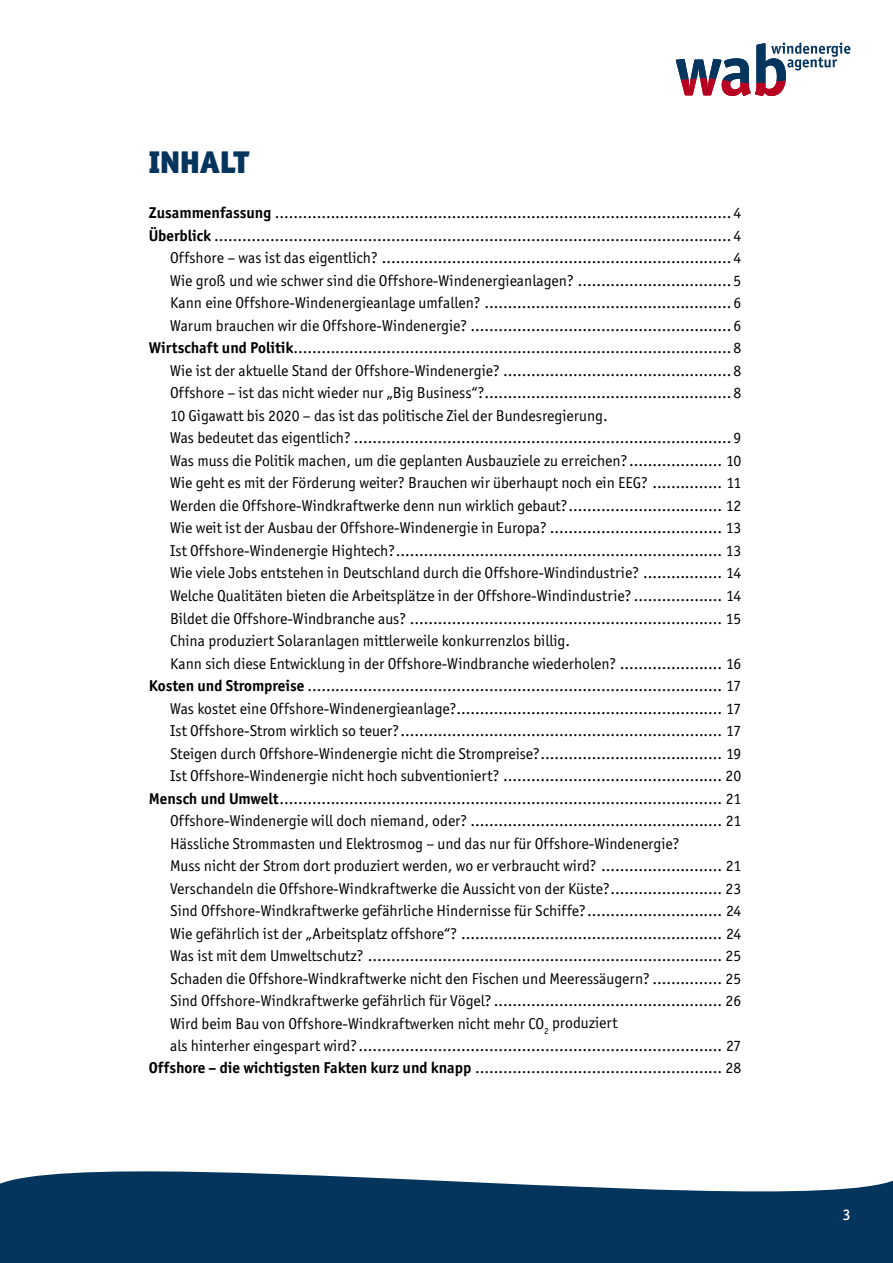
<style>
.page{position:relative;width:893px;height:1263px;background:#fff}
.page>*{position:absolute;margin:0;border:0;box-sizing:border-box;transform-origin:0 0}
.t1{font:900 31.5px "Officina Sans ITC";color:#05345d}
.t2{font:15.75px "Officina Sans ITC Boo";color:#000}
.t3{font:500 15.75px "Officina Sans ITC";color:#fff}
.s1{font-family:"Officina Sans ITC";font-weight:700}
</style>
<div class="page">
<svg style="left:676px;top:43px;width:174px;height:53px"></svg>
<svg style="left:0;top:1171px;width:893px;height:92px;background:#214a6f"></svg>
<h1 class="t1" style="left:149px;top:142px;width:102px">Inhalt</h1>
<p class="t2" style="left:149px;top:204px;width:594px"><span class="s1">Zusammenfassung</span> ..................................................................................................4</p>
<p class="t2" style="left:149px;top:226px;width:594px"><span class="s1">Überblick</span> ...............................................................................................................4</p>
<p class="t2" style="left:170px;top:249px;width:573px">Offshore – was ist das eigentlich? ...........................................................................4</p>
<p class="t2" style="left:170px;top:271px;width:573px">Wie groß und wie schwer sind die Offshore-Windenergieanlagen? .................................5</p>
<p class="t2" style="left:170px;top:294px;width:573px">Kann eine Offshore-Windenergieanlage umfallen? .....................................................6</p>
<p class="t2" style="left:170px;top:316px;width:573px">Warum brauchen wir die Offshore-Windenergie? ........................................................6</p>
<p class="t2" style="left:149px;top:339px;width:594px"><span class="s1">Wirtschaft und Politik</span>..............................................................................................8</p>
<p class="t2" style="left:170px;top:361px;width:573px">Wie ist der aktuelle Stand der Offshore-Windenergie? .................................................8</p>
<p class="t2" style="left:170px;top:384px;width:573px">Offshore – ist das nicht wieder nur „Big Business“?.....................................................8</p>
<p class="t2" style="left:170px;top:406px;width:439px">10 Gigawatt bis 2020 – das ist das politische Ziel der Bundesregierung.</p>
<p class="t2" style="left:170px;top:429px;width:573px">Was bedeutet das eigentlich? .................................................................................9</p>
<p class="t2" style="left:170px;top:451px;width:573px">Was muss die Politik machen, um die geplanten Ausbauziele zu erreichen?.................... 10</p>
<p class="t2" style="left:170px;top:474px;width:573px">Wie geht es mit der Förderung weiter? Brauchen wir überhaupt noch ein EEG? ............... 11</p>
<p class="t2" style="left:170px;top:496px;width:573px">Werden die Offshore-Windkraftwerke denn nun wirklich gebaut?................................. 12</p>
<p class="t2" style="left:170px;top:519px;width:573px">Wie weit ist der Ausbau der Offshore-Windenergie in Europa? ..................................... 13</p>
<p class="t2" style="left:170px;top:542px;width:573px">Ist Offshore-Windenergie Hightech?...................................................................... 13</p>
<p class="t2" style="left:170px;top:564px;width:573px">Wie viele Jobs entstehen in Deutschland durch die Offshore-Windindustrie? ................. 14</p>
<p class="t2" style="left:170px;top:587px;width:573px">Welche Qualitäten bieten die Arbeitsplätze in der Offshore-Windindustrie? ................... 14</p>
<p class="t2" style="left:170px;top:609px;width:573px">Bildet die Offshore-Windbranche aus? ................................................................... 15</p>
<p class="t2" style="left:170px;top:632px;width:402px">China produziert Solaranlagen mittlerweile konkurrenzlos billig.</p>
<p class="t2" style="left:170px;top:654px;width:573px">Kann sich diese Entwicklung in der Offshore-Windbranche wiederholen? ...................... 16</p>
<p class="t2" style="left:149px;top:677px;width:594px"><span class="s1">Kosten und Strompreise</span> ......................................................................................... 17</p>
<p class="t2" style="left:170px;top:699px;width:573px">Was kostet eine Offshore-Windenergieanlage?......................................................... 17</p>
<p class="t2" style="left:170px;top:722px;width:573px">Ist Offshore-Strom wirklich so teuer?..................................................................... 17</p>
<p class="t2" style="left:170px;top:744px;width:573px">Steigen durch Offshore-Windenergie nicht die Strompreise?....................................... 19</p>
<p class="t2" style="left:170px;top:767px;width:573px">Ist Offshore-Windenergie nicht hoch subventioniert? ............................................... 20</p>
<p class="t2" style="left:149px;top:789px;width:594px"><span class="s1">Mensch und Umwelt</span>............................................................................................... 21</p>
<p class="t2" style="left:170px;top:812px;width:573px">Offshore-Windenergie will doch niemand, oder? ...................................................... 21</p>
<p class="t2" style="left:170px;top:834px;width:511px">Hässliche Strommasten und Elektrosmog – und das nur für Offshore-Windenergie?</p>
<p class="t2" style="left:170px;top:857px;width:573px">Muss nicht der Strom dort produziert werden, wo er verbraucht wird? .......................... 21</p>
<p class="t2" style="left:170px;top:879px;width:573px">Verschandeln die Offshore-Windkraftwerke die Aussicht von der Küste?........................ 23</p>
<p class="t2" style="left:170px;top:902px;width:573px">Sind Offshore-Windkraftwerke gefährliche Hindernisse für Schiffe?............................. 24</p>
<p class="t2" style="left:170px;top:924px;width:573px">Wie gefährlich ist der „Arbeitsplatz offshore“? ........................................................ 24</p>
<p class="t2" style="left:170px;top:947px;width:573px">Was ist mit dem Umweltschutz? ............................................................................ 25</p>
<p class="t2" style="left:170px;top:969px;width:573px">Schaden die Offshore-Windkraftwerke nicht den Fischen und Meeressäugern? ............... 25</p>
<p class="t2" style="left:170px;top:992px;width:573px">Sind Offshore-Windkraftwerke gefährlich für Vögel? ................................................. 26</p>
<p class="t2" style="left:170px;top:1014px;width:449px">Wird beim Bau von Offshore-Windkraftwerken nicht mehr CO<sub>2</sub> produziert</p>
<p class="t2" style="left:170px;top:1036px;width:573px">als hinterher eingespart wird?.............................................................................. 27</p>
<p class="t2" style="left:149px;top:1059px;width:594px"><span class="s1">Offshore – die wichtigsten Fakten kurz und knapp</span> ..................................................... 28</p>
<p class="t3" style="left:842px;top:1206px;width:10px">3</p>
</div>
